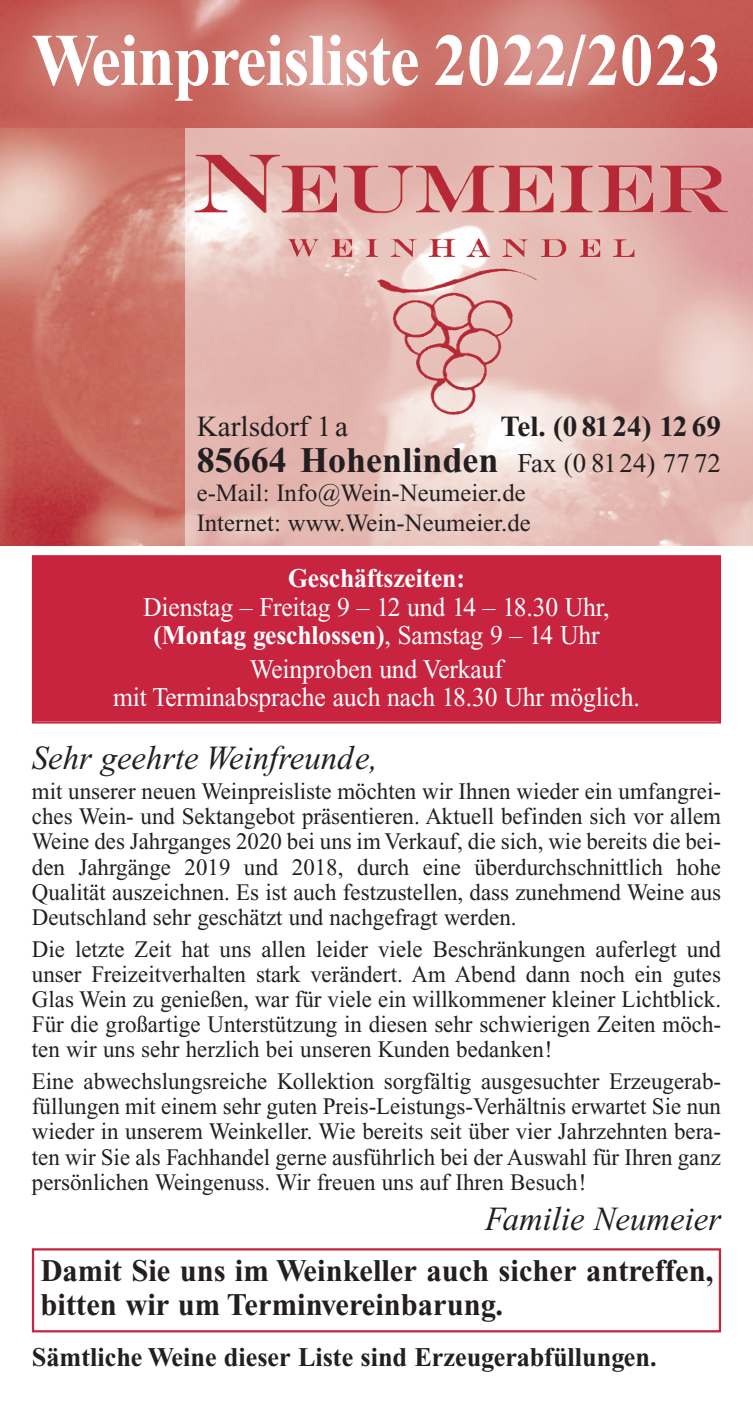
<style>
.page{position:relative;width:753px;height:1423px;background:#fff}
.page>*{position:absolute;margin:0;border:0;box-sizing:border-box;transform-origin:0 0}
.t1{font:700 74.25px "Times New Roman";letter-spacing:-.015em;color:#fff;scale:.9 1}
.t2{font:700 36px "Times New Roman";color:#231f20}
.t3{font:italic 33.75px "Times New Roman";color:#231f20}
.t4{font:700 31.5px/33.8px "Times New Roman";color:#231f20}
.t5{font:700 29.25px "Times New Roman";color:#231f20}
.t6{font:29.25px "Times New Roman";color:#231f20}
.t7{font:27px/28.1px "Times New Roman";letter-spacing:-.005em;color:#fff;text-align:center;scale:.95 1}
.t8{font:700 27px "Times New Roman";color:#231f20}
.t9{font:700 27px "Times New Roman";letter-spacing:-.005em;color:#fff;scale:.95 1}
.t10{font:24.75px/29.2px "Times New Roman";color:#231f20}
.t11{font:23.62px/25.2px "Times New Roman";color:#231f20;text-align:justify}
.s1{font-weight:400;font-size:27px}
.s2{font-weight:700}
</style>
<div class="page">
<img style="left:0;top:128px;width:185px;height:417px">
<div style="left:0;top:0;width:753px;height:128px;background:#b72837;opacity:.2"></div>
<div style="left:34px;top:557px;width:684px;height:164px;background:#c8233f"></div>
<div style="left:32px;top:555px;width:689px;height:168px;border:2px solid #c8233f"></div>
<div style="left:185px;top:128px;width:568px;height:417px;background:#fff;opacity:.5"></div>
<img style="left:194px;top:157px;width:15px;height:55px">
<div style="left:32px;top:1248px;width:689px;height:84px;border:2px solid #c8233f"></div>
<h1 class="t1" style="left:32px;top:36px;width:767px">Weinpreisliste 2022/2023</h1>
<p class="t6" style="left:197px;top:415px;width:153px">Karlsdorf 1 a</p>
<p class="t5" style="left:500px;top:416px;width:222px">Tel. (0 8124) 12 69</p>
<h2 class="t2" style="left:197px;top:448px;width:526px">85664 Hohenlinden <span class="s1">Fax (0 8124) 77 72</span></h2>
<p class="t10" style="left:197px;top:480px;width:335px">e-Mail: Info@Wein-Neumeier.de<br>Internet: www.Wein-Neumeier.de</p>
<p class="t9" style="left:288px;top:569px;width:188px">Geschäftszeiten:</p>
<p class="t7" style="left:143px;top:595px;width:492px">Dienstag – Freitag 9 – 12 und 14 – 18.30 Uhr, <span class="s2">(Montag geschlossen)</span>, Samstag 9 – 14 Uhr</p>
<p class="t7" style="left:113px;top:657px;width:556px">Weinproben und Verkauf<br>mit Terminabsprache auch nach 18.30 Uhr möglich.</p>
<h3 class="t3" style="left:32px;top:745px;width:347px">Sehr geehrte Weinfreunde,</h3>
<p class="t11" style="left:32px;top:780px;width:690px">mit unserer neuen Weinpreisliste möchten wir Ihnen wieder ein umfangrei&shy;ches Wein- und Sektangebot präsentieren. Aktuell befinden sich vor allem Weine des Jahrganges 2020 bei uns im Verkauf, die sich, wie bereits die bei&shy;den Jahrgänge 2019 und 2018, durch eine überdurchschnittlich hohe Qualität auszeichnen. Es ist auch festzustellen, dass zunehmend Weine aus Deutschland sehr geschätzt und nachgefragt werden.</p>
<p class="t11" style="left:32px;top:938px;width:690px">Die letzte Zeit hat uns allen leider viele Beschränkungen auferlegt und unser Freizeitverhalten stark verändert. Am Abend dann noch ein gutes Glas Wein zu genießen, war für viele ein willkommener kleiner Lichtblick.<br>Für die großartige Unterstützung in diesen sehr schwierigen Zeiten möch&shy;ten wir uns sehr herzlich bei unseren Kunden bedanken!</p>
<p class="t11" style="left:32px;top:1070px;width:690px">Eine abwechslungsreiche Kollektion sorgfältig ausgesuchter Erzeugerab&shy;füllungen mit einem sehr guten Preis-Leistungs-Verhältnis erwartet Sie nun wieder in unserem Weinkeller. Wie bereits seit über vier Jahrzehnten bera&shy;ten wir Sie als Fachhandel gerne ausführlich bei der Auswahl für Ihren ganz persönlichen Weingenuss. Wir freuen uns auf Ihren Besuch!</p>
<h3 class="t3" style="left:485px;top:1206px;width:237px">Familie Neumeier</h3>
<h3 class="t4" style="left:41px;top:1256px;width:674px">Damit Sie uns im Weinkeller auch sicher antreffen, bitten wir um Terminvereinbarung.</h3>
<p class="t8" style="left:32px;top:1347px;width:626px">Sämtliche Weine dieser Liste sind Erzeugerabfüllungen.</p>
</div>
